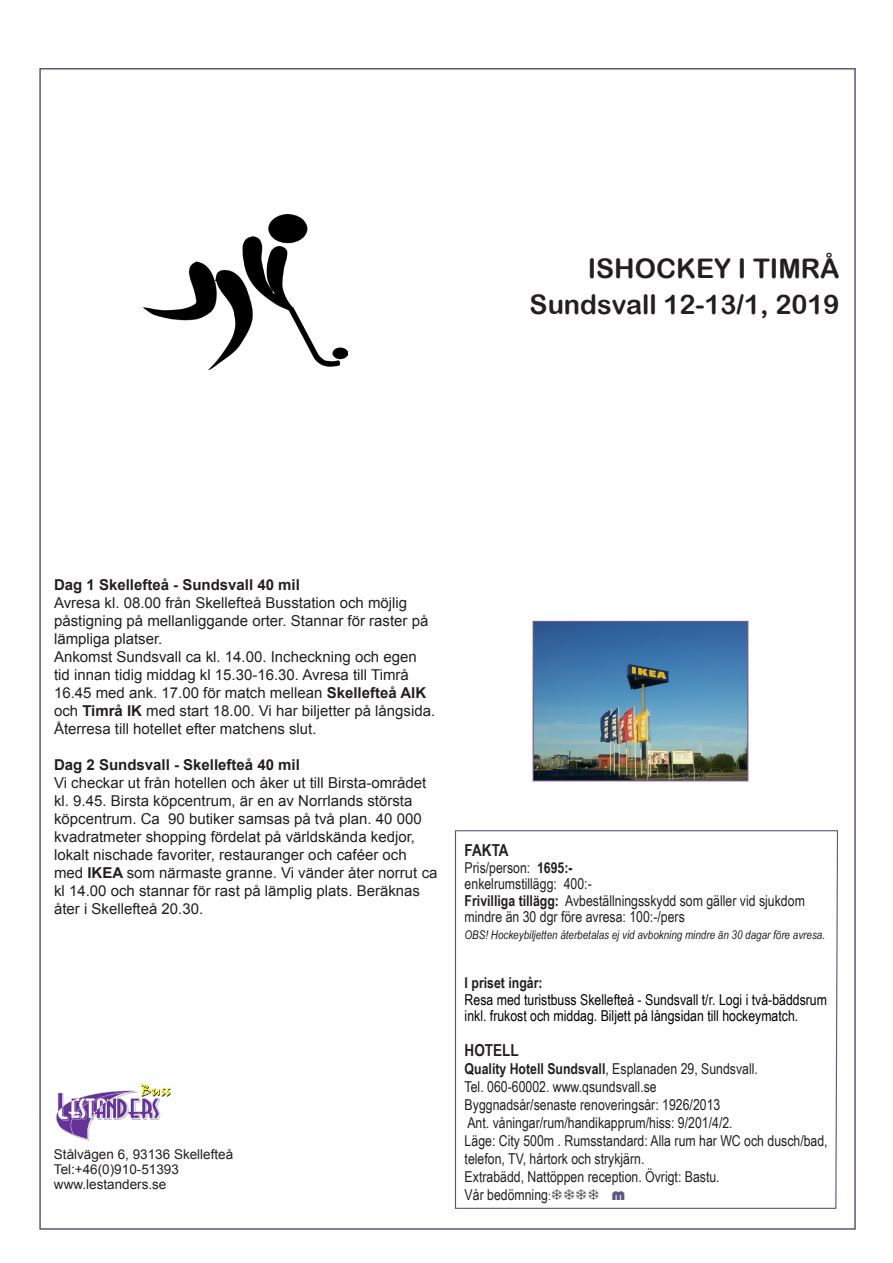
<style>
.page{position:relative;width:893px;height:1263px;background:#fff}
.page>*{position:absolute;margin:0;border:0;box-sizing:border-box;transform-origin:0 0}
.t1{font:27px "Arial Rounded MT Bold";color:#231f20}
.t2{font:18px "Bauhaus 93";color:#5c5581}
.t3{font:700 16.5px "Arial Narrow";color:#231f20}
.t4{font:15px/18px "Arial";color:#231f20}
.t5{font:15px/18px "Arial Narrow";color:#231f20}
.t6{font:15px/16.5px "Arial Narrow";color:#000}
.t7{font:700 15px "Arial";color:#231f20}
.t8{font:700 15px "Arial Narrow";color:#231f20}
.t9{font:13.5px/15px "Arial";color:#231f20}
.t10{font:italic 12px "Arial Narrow";color:#231f20}
.s1{font-weight:700}
.s2{font-size:12px}
</style>
<div class="page">
<img style="left:56px;top:1084px;width:115px;height:57px">
<svg style="left:454px;top:830px;width:384px;height:379px"></svg>
<img style="left:535px;top:623px;width:211px;height:156px">
<div style="left:533px;top:621px;width:215px;height:160px;border:1px solid #7c578f"></div>
<img style="left:144px;top:215px;width:204px;height:155px">
<svg style="left:552px;top:1189px;width:46px;height:11px"></svg>
<p class="t1" style="left:588px;top:252px;width:253px">ISHOCKEY I TIMRÅ</p>
<p class="t1" style="left:530px;top:288px;width:311px">Sundsvall 12-13/1, 2019</p>
<p class="t7" style="left:54px;top:574px;width:247px">Dag 1 Skellefteå - Sundsvall 40 mil</p>
<p class="t4" style="left:54px;top:594px;width:383px">Avresa kl. 08.00 från Skellefteå Busstation och möjlig påstigning på mellanliggande orter. Stannar för raster på lämpliga platser.<br>Ankomst Sundsvall ca kl. 14.00. Incheckning och egen tid innan tidig middag kl 15.30-16.30. Avresa till Timrå 16.45 med ank. 17.00 för match mellean <span class="s1">Skellefteå AIK </span>och <span class="s1">Timrå IK</span> med start 18.00. Vi har biljetter på långsida.<br>Återresa till hotellet efter matchens slut.</p>
<p class="t7" style="left:54px;top:754px;width:247px">Dag 2 Sundsvall - Skellefteå 40 mil</p>
<p class="t4" style="left:54px;top:774px;width:385px">Vi checkar ut från hotellen och åker ut till Birsta-området kl. 9.45. Birsta köpcentrum, är en av Norrlands största köpcentrum. Ca 90 butiker samsas på två plan. 40 000 kvadratmeter shopping fördelat på världskända kedjor, lokalt nischade favoriter, restauranger och caféer och med <span class="s1">IKEA</span> som närmaste granne. Vi vänder åter norrut ca kl 14.00 och stannar för rast på lämplig plats. Beräknas åter i Skellefteå 20.30.</p>
<p class="t9" style="left:54px;top:1146px;width:181px">Stålvägen 6, 93136 Skellefteå<br>Tel:+46(0)910-51393 www.lestanders.se</p>
<p class="t3" style="left:465px;top:838px;width:46px">FAKTA</p>
<p class="t5" style="left:465px;top:858px;width:129px;line-height:16.5px">Pris/person: <span class="s1">1695:- </span>enkelrumstillägg: 400:-</p>
<p class="t5" style="left:465px;top:891px;width:342px;line-height:16.5px"><span class="s1">Frivilliga tillägg:</span> Avbeställningsskydd som gäller vid sjukdom mindre än 30 dgr före avresa: 100:-/pers</p>
<p class="t10" style="left:465px;top:926px;width:362px">OBS! Hockeybiljetten återbetalas ej vid avbokning mindre än 30 dagar före avresa.</p>
<p class="t8" style="left:465px;top:971px;width:79px">I priset ingår:</p>
<p class="t6" style="left:465px;top:990px;width:364px">Resa med turistbuss Skellefteå - Sundsvall t/r. Logi i två-bäddsrum inkl. frukost och middag. Biljett på långsidan till hockeymatch.</p>
<p class="t3" style="left:465px;top:1037px;width:56px">HOTELL</p>
<p class="t5" style="left:465px;top:1059px;width:295px"><span class="s1">Quality Hotell Sundsvall</span>, Esplanaden 29, Sundsvall.<br>Tel. 060-60002. www.qsundsvall.se<br>Byggnadsår/senaste renoveringsår: 1926/2013</p>
<p class="t5" style="left:467px;top:1113px;width:267px">Ant. våningar/rum/handikapprum/hiss: 9/201/4/2.</p>
<p class="t5" style="left:465px;top:1131px;width:365px">Läge: City 500m . Rumsstandard: Alla rum har WC och dusch/bad, telefon, TV, hårtork och strykjärn.</p>
<p class="t5" style="left:465px;top:1167px;width:257px">Extrabädd, Nattöppen reception. Övrigt: Bastu.<br>Vår bedömning<span class="s2">:</span></p>
<p class="t2" style="left:612px;top:1183px;width:15px">m</p>
</div>
